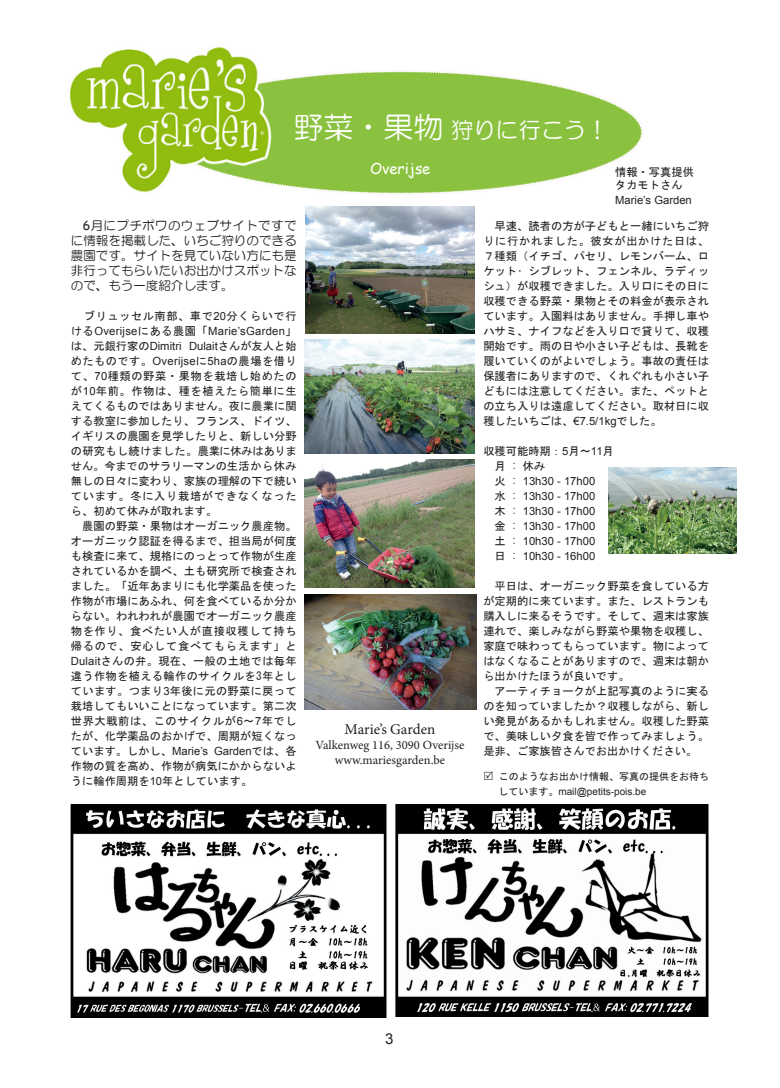
<style>
.page{position:relative;width:780px;height:1088px;background:#fff}
.page>*{position:absolute;margin:0;border:0;box-sizing:border-box;transform-origin:0 0}
.t1{font:22.5px "HG Maru Gothic MPRO";color:#fff}
.t2{font:15px "Minion Pro";color:#231f20}
.t3{font:15px "Comic Sans MS";color:#fff}
.t4{font:15px "Arial";color:#231f20}
.t5{font:12.5px/15px "HG Maru Gothic MPRO";letter-spacing:.005em;color:#231f20;text-align:justify}
.t6{font:12.5px "Minion Pro";color:#231f20}
.t7{font:11.25px/15px "MS Gothic";letter-spacing:.005em;color:#231f20;text-align:justify}
.t8{font:11.25px "Arial";color:#231f20}
.t9{font:10px/15px "MS Gothic";color:#231f20}
.s1{color:#231f20}
.s2{font-size:30px}
.s3{font-family:"Comic Sans MS"}
.s4{font-family:"Arial"}
.s5{font-family:"MS Gothic"}
</style>
<div class="page">
<img style="left:71px;top:804px;width:316px;height:213px">
<svg style="left:275px;top:71px;width:368px;height:123px"></svg>
<img style="left:70px;top:46px;width:205px;height:147px">
<img style="left:304px;top:460px;width:171px;height:128px">
<img style="left:305px;top:206px;width:170px;height:127px">
<img style="left:304px;top:340px;width:171px;height:113px">
<img style="left:304px;top:594px;width:173px;height:115px">
<img style="left:608px;top:468px;width:128px;height:85px">
<img style="left:395px;top:804px;width:314px;height:213px">
<p class="t1" style="left:192px;top:119px;width:418px"><span class="s1">　　　　</span> <span class="s2">野菜・果物</span> 狩りに行こう！</p>
<p class="t3" style="left:370px;top:158px;width:62px">Overijse</p>
<p class="t7" style="left:615px;top:164px;width:80px">情報・写真提供</p>
<p class="t7" style="left:615px;top:177px;width:69px">タカモトさん</p>
<p class="t8" style="left:615px;top:193px;width:78px">Marie’s Garden</p>
<p class="t5" style="left:71px;top:218px;width:227px;text-indent:12px"><span class="s3">6</span>月にプチポワのウェブサイトですでに情報を掲載した、いちご狩りのできる農園です。サイトを見ていない方にも是非行ってもらいたいお出かけスポットなので、もう一度紹介します。</p>
<p class="t7" style="left:71px;top:308px;width:227px;text-indent:13px">ブリュッセル南部、車で<span class="s4">20</span>分くらいで行ける<span class="s4">Overijse</span>にある農園「<span class="s4">Marie’sGarden</span>」は、元銀行家の<span class="s4">Dimitri Dulait</span>さんが友人と始めたものです。<span class="s4">Overijse</span>に<span class="s4">5ha</span>の農場を借りて、<span class="s4">70</span>種類の野菜・果物を栽培し始めたのが<span class="s4">10</span>年前。作物は、種を植えたら簡単に生えてくるものではありません。夜に農業に関する教室に参加したり、フランス、ドイツ、イギリスの農園を見学したりと、新しい分野の研究もし続けました。農業に休みはありません。今までのサラリーマンの生活から休み無しの日々に変わり、家族の理解の下で続いています。冬に入り栽培ができなくなったら、初めて休みが取れます。</p>
<p class="t7" style="left:71px;top:518px;width:227px">　農園の野菜・果物はオーガニック農産物。オーガニック認証を得るまで、担当局が何度も検査に来て、規格にのっとって作物が生産されているかを調べ、土も研究所で検査されました。「近年あまりにも化学薬品を使った作物が市場にあふれ、何を食べているか分からない。われわれが農園でオーガニック農産物を作り、食べたい人が直接収穫して持ち帰るので、安心して食べてもらえます」と<span class="s4">Dulait</span>さんの弁。現在、一般の土地では毎年違う作物を植える輪作のサイクルを3年としています。つまり<span class="s4">3</span>年後に元の野菜に戻って栽培してもいいことになっています。第二次世界大戦前は、このサイクルが<span class="s4">6</span>～<span class="s4">7</span>年でしたが、化学薬品のおかげで、周期が短くなっています。しかし、<span class="s4">Marie’s Garden</span>では、各作物の質を高め、作物が病気にかからないように輪作周期を<span class="s4">10</span>年としています。　　　</p>
<p class="t2" style="left:344px;top:719px;width:92px">Marie’s Garden</p>
<p class="t6" style="left:315px;top:736px;width:150px">Valkenweg 116, 3090 Overijse</p>
<p class="t6" style="left:334px;top:751px;width:112px">www.mariesgarden.be</p>
<p class="t7" style="left:483px;top:218px;width:227px">　早速、読者の方が子どもと一緒にいちご狩りに行かれました。彼女が出かけた日は、７種類（イチゴ、パセリ、レモンバーム、ロケット• シブレット、フェンネル、ラディッシュ）が収穫できました。入り口にその日に収穫できる野菜・果物とその料金が表示されています。入園料はありません。手押し車やハサミ、ナイフなどを入り口で貸りて、収穫開始です。雨の日や小さい子どもは、長靴を履いていくのがよいでしょう。事故の責任は保護者にありますので、くれぐれも小さい子どもには注意してください。また、ペットとの立ち入りは遠慮してください。取材日に収穫したいちごは、<span class="s4">€7.5/1kg</span>でした。</p>
<p class="t7" style="left:483px;top:443px;width:132px">収穫可能時期：<span class="s4">5</span>月～<span class="s4">11</span>月</p>
<p class="t7" style="left:483px;top:458px;width:63px">　月 : 休み</p>
<p class="t8" style="left:483px;top:473px;width:113px"><span class="s5">　火 :</span> 13h30 - 17h00</p>
<p class="t8" style="left:483px;top:488px;width:113px"><span class="s5">　水 :</span> 13h30 - 17h00</p>
<p class="t8" style="left:483px;top:503px;width:113px"><span class="s5">　木 :</span> 13h30 - 17h00</p>
<p class="t8" style="left:483px;top:518px;width:113px"><span class="s5">　金 :</span> 13h30 - 17h00</p>
<p class="t8" style="left:483px;top:533px;width:113px"><span class="s5">　土 :</span> 10h30 - 17h00</p>
<p class="t8" style="left:483px;top:548px;width:113px"><span class="s5">　日 :</span> 10h30 - 16h00</p>
<p class="t7" style="left:483px;top:578px;width:227px">　平日は、オーガニック野菜を食している方が定期的に来ています。また、レストランも購入しに来るそうです。そして、週末は家族連れで、楽しみながら野菜や果物を収穫し、家庭で味わってもらっています。物によってはなくなることがありますので、週末は朝から出かけたほうが良いです。</p>
<p class="t7" style="left:483px;top:683px;width:227px">　アーティチョークが上記写真のように実るのを知っていましたか？収穫しながら、新しい発見があるかもしれません。収穫した野菜で、美味しい夕食を皆で作ってみましょう。是非、ご家族皆さんでお出かけください。</p>
<p class="t9" style="left:483px;top:769px;width:227px;text-indent:16px">このようなお出かけ情報、写真の提供をお待ち　 しています。<span class="s4">mail@petits-pois.be</span></p>
<p class="t4" style="left:385px;top:1029px;width:10px">3</p>
</div>
